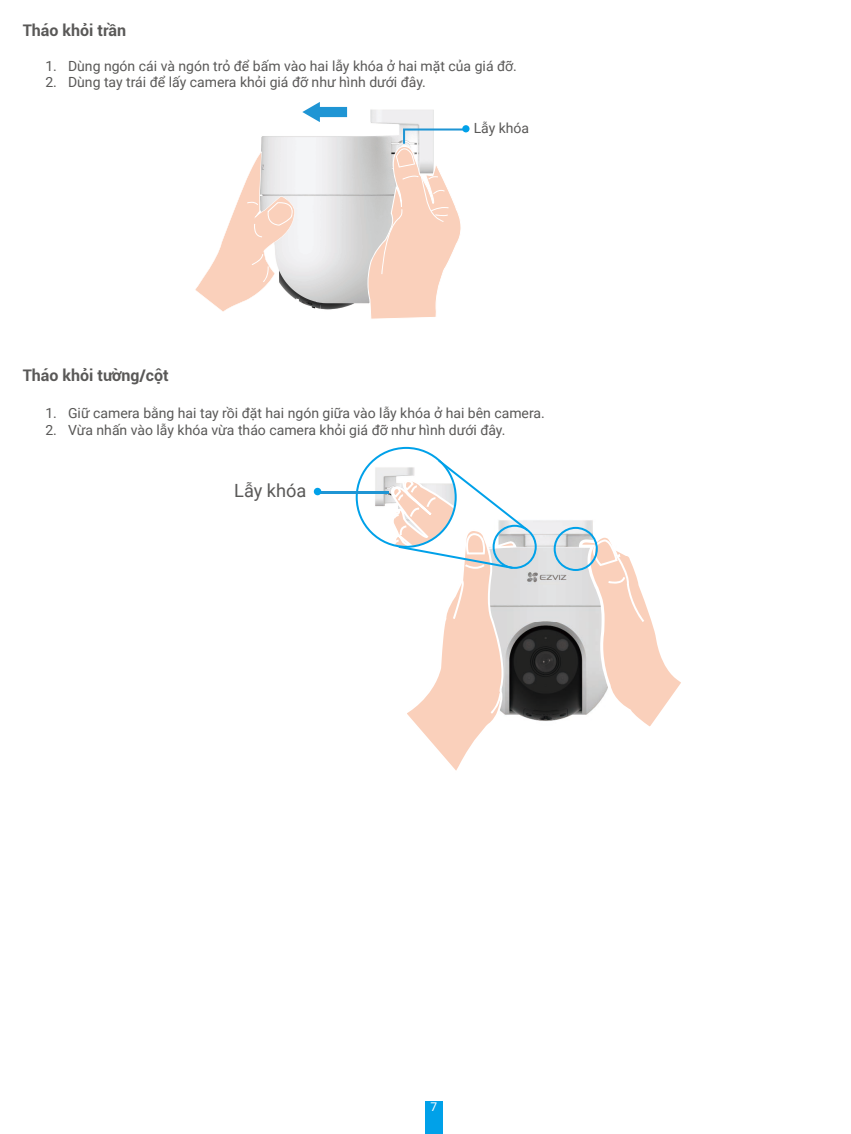
<style>
.page{position:relative;width:851px;height:1134px;background:#fff}
.page>*{position:absolute;margin:0;border:0;box-sizing:border-box;transform-origin:0 0}
.t1{font:18.2px "Roboto";color:#595857}
.t2{font:700 16px "Roboto";color:#595857}
.t3{font:14px "Roboto";color:#595857}
.t4{font:12px "Roboto";color:#fff}
</style>
<div class="page">
<div style="left:425px;top:1101px;width:17px;height:33px;background:#00a1e9"></div>
<img style="left:261px;top:107px;width:173px;height:203px">
<svg style="left:365px;top:128px;width:101px;height:191px"></svg>
<div style="left:462px;top:125px;width:7px;height:7px;background:#00a1e9;border-radius:50%"></div>
<svg style="left:195px;top:151px;width:102px;height:161px"></svg>
<svg style="left:302px;top:102px;width:45px;height:20px"></svg>
<img style="left:536px;top:520px;width:57px;height:201px">
<svg style="left:355px;top:447px;width:181px;height:324px"></svg>
<hr style="left:319px;top:491px;width:69px;height:2px;background:#1f95d4">
<div style="left:314px;top:488px;width:7px;height:7px;background:#00a1e9;border-radius:50%"></div>
<svg style="left:553px;top:527px;width:128px;height:200px"></svg>
<p class="t2" style="left:23px;top:19px;width:105px">Tháo khỏi trần</p>
<p class="t3" style="left:45px;top:56px;width:473px">1. Dùng ngón cái và ngón trỏ để bấm vào hai lẫy khóa ở hai mặt của giá đỡ.</p>
<p class="t3" style="left:45px;top:73px;width:382px">2. Dùng tay trái để lấy camera khỏi giá đỡ như hình dưới đây.</p>
<p class="t3" style="left:473px;top:118px;width:57px">Lẫy khóa</p>
<p class="t2" style="left:23px;top:364px;width:148px">Tháo khỏi tường/cột</p>
<p class="t3" style="left:45px;top:403px;width:501px">1. Giữ camera bằng hai tay rồi đặt hai ngón giữa vào lẫy khóa ở hai bên camera.</p>
<p class="t3" style="left:45px;top:420px;width:461px">2. Vừa nhấn vào lẫy khóa vừa tháo camera khỏi giá đỡ như hình dưới đây.</p>
<h1 class="t1" style="left:234px;top:478px;width:74px">Lẫy khóa</h1>
<p class="t4" style="left:430px;top:1099px;width:8px">7</p>
</div>
